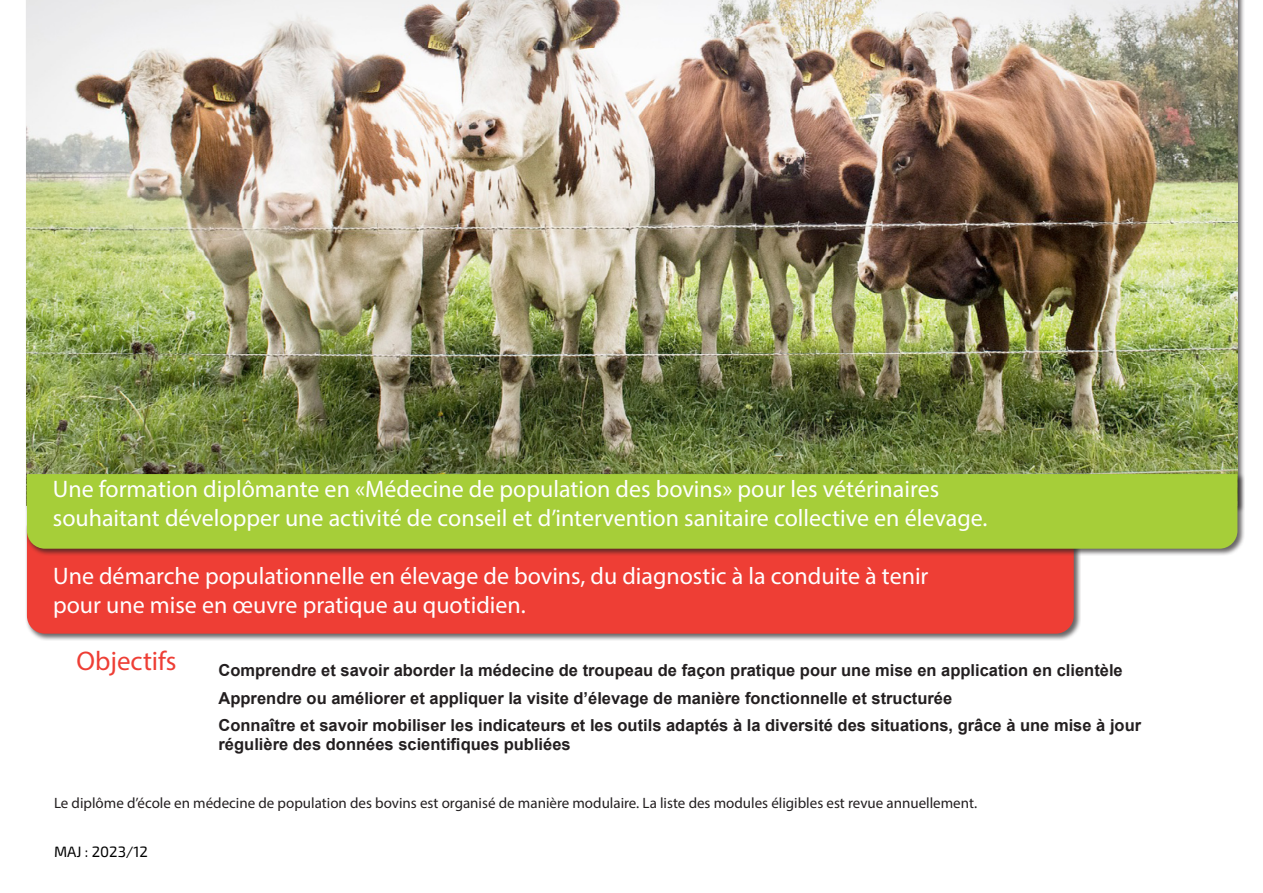
<style>
.page{position:relative;width:1263px;height:893px;background:#fff}
.page>*{position:absolute;margin:0;border:0;box-sizing:border-box;transform-origin:0 0}
.t1{font:27px "Myriad Pro";color:#ee3e35}
.t2{font:24px/28.8px "Myriad Pro";color:#fff}
.t3{font:700 16.5px/19.8px "Arial";color:#231f20}
.t4{font:15px "Myriad Pro";color:#231f20}
.t5{font:15px "Exo 2";color:#000}
</style>
<div class="page">
<div style="left:25px;top:524px;width:1056px;height:117px;background:#231f20;opacity:.68"></div>
<div style="left:27px;top:556px;width:1047px;height:78px;background:#ee3e35"></div>
<img style="left:27px;top:0;width:1210px;height:472px">
<div style="left:25px;top:472px;width:1220px;height:84px;background:#231f20;opacity:.68"></div>
<div style="left:27px;top:474px;width:1210px;height:75px;background:#a6ce39"></div>
<p class="t2" style="left:53px;top:475px;width:936px">Une formation diplômante en «Médecine de population des bovins» pour les vétérinaires souhaitant développer une activité de conseil et d’intervention sanitaire collective en élevage.</p>
<p class="t2" style="left:53px;top:561px;width:877px">Une démarche populationnelle en élevage de bovins, du diagnostic à la conduite à tenir pour une mise en œuvre pratique au quotidien.</p>
<p class="t1" style="left:77px;top:644px;width:102px">Objectifs</p>
<p class="t3" style="left:219px;top:661px;width:906px">Comprendre et savoir aborder la médecine de troupeau de façon pratique pour une mise en application en clientèle</p>
<p class="t3" style="left:219px;top:688px;width:735px">Apprendre ou améliorer et appliquer la visite d’élevage de manière fonctionnelle et structurée</p>
<p class="t3" style="left:219px;top:715px;width:924px">Connaître et savoir mobiliser les indicateurs et les outils adaptés à la diversité des situations, grâce à une mise à jour régulière des données scientifiques publiées</p>
<p class="t4" style="left:54px;top:794px;width:925px">Le diplôme d’école en médecine de population des bovins est organisé de manière modulaire. La liste des modules éligibles est revue annuellement.</p>
<p class="t5" style="left:54px;top:843px;width:95px">MAJ : 2023/12</p>
</div>
